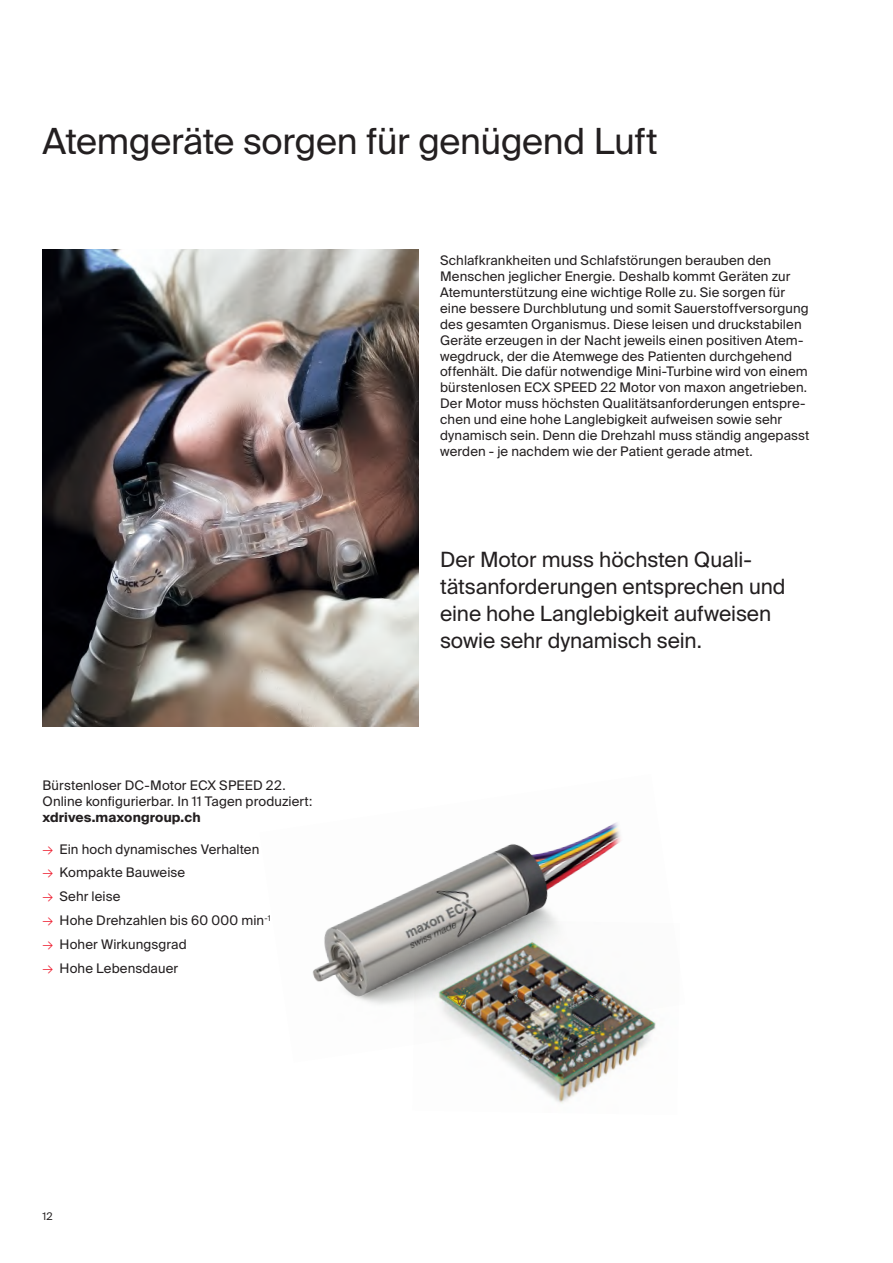
<style>
.page{position:relative;width:893px;height:1263px;background:#fff}
.page>*{position:absolute;margin:0;border:0;box-sizing:border-box;transform-origin:0 0}
.t1{font:36px "Suisse Intl";letter-spacing:-.005em;color:#231f20}
.t2{font:21px/27px "Suisse Intl";letter-spacing:-.005em;color:#231f20}
.t3{font:13.2px/15.9px "Suisse Intl";letter-spacing:.01em;color:#231f20}
.t4{font:700 13.2px "Suisse Intl";letter-spacing:.01em;color:#231f20}
.t5{font:10.5px "Suisse Intl";color:#231f20}
.s1{font-weight:300;color:#ee1b2d}
</style>
<div class="page">
<img style="left:43px;top:249px;width:376px;height:477px">
<img style="left:508px;top:1063px;width:115px;height:41px">
<img style="left:312px;top:822px;width:344px;height:241px">
<h1 class="t1" style="left:43px;top:120px;width:617px">Atemgeräte sorgen für genügend Luft</h1>
<p class="t3" style="left:440px;top:253px;width:371px">Schlafkrankheiten und Schlafstörungen berauben den Menschen jeglicher Energie. Deshalb kommt Geräten zur Atemunterstützung eine wichtige Rolle zu. Sie sorgen für eine bessere Durchblutung und somit Sauerstoffversorgung des gesamten Organismus. Diese leisen und druckstabilen Geräte erzeugen in der Nacht jeweils einen positiven Atem&shy;wegdruck, der die Atemwege des Patienten durchgehend offenhält. Die dafür notwendige Mini-Turbine wird von einem bürstenlosen ECX SPEED 22 Motor von maxon angetrieben.<br>Der Motor muss höchsten Qualitätsanforderungen entspre&shy;chen und eine hohe Langlebigkeit aufweisen sowie sehr dynamisch sein. Denn die Drehzahl muss ständig angepasst werden - je nachdem wie der Patient gerade atmet.</p>
<p class="t3" style="left:43px;top:777px;width:271px">Bürstenloser DC-Motor ECX SPEED 22.<br>Online konfigurierbar. In 11 Tagen produziert:</p>
<p class="t4" style="left:43px;top:809px;width:160px">xdrives.maxongroup.ch</p>
<p class="t3" style="left:43px;top:841px;width:218px"><span class="s1">→</span> Ein hoch dynamisches Verhalten</p>
<p class="t3" style="left:43px;top:865px;width:144px"><span class="s1">→</span> Kompakte Bauweise</p>
<p class="t3" style="left:43px;top:889px;width:80px"><span class="s1">→</span> Sehr leise</p>
<p class="t3" style="left:43px;top:912px;width:230px"><span class="s1">→</span> Hohe Drehzahlen bis 60 000 min<sup>-1</sup></p>
<p class="t3" style="left:43px;top:936px;width:146px"><span class="s1">→</span> Hoher Wirkungsgrad</p>
<p class="t3" style="left:43px;top:960px;width:137px"><span class="s1">→</span> Hohe Lebensdauer</p>
<p class="t5" style="left:43px;top:1211px;width:12px">12</p>
<h2 class="t2" style="left:440px;top:546px;width:347px">Der Motor muss höchsten Quali&shy;tätsanforderungen entsprechen und eine hohe Langlebigkeit aufweisen sowie sehr dynamisch sein.</h2>
</div>
